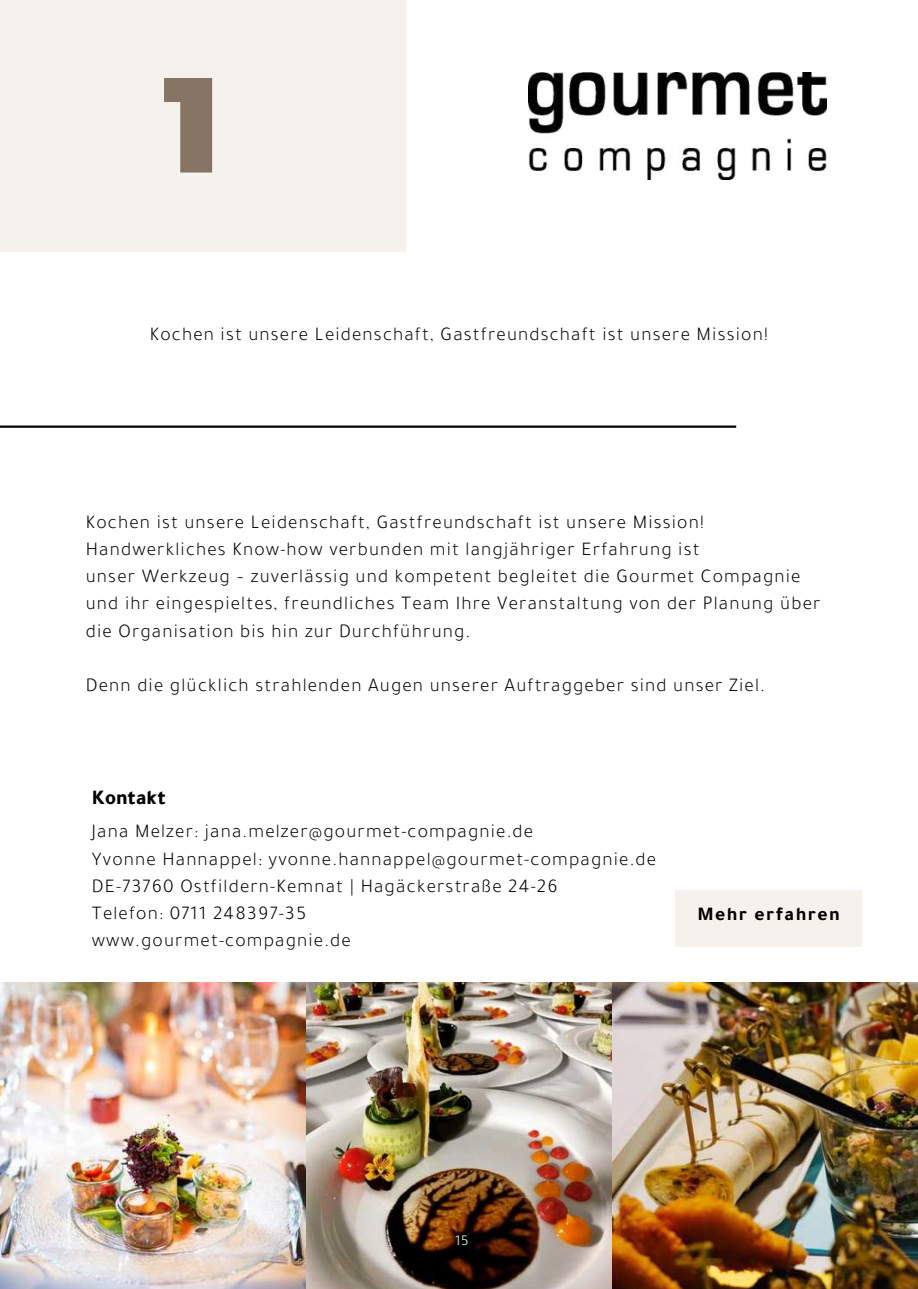
<style>
.page{position:relative;width:918px;height:1289px;background:#fff}
.page>*{position:absolute;margin:0;border:0;box-sizing:border-box;transform-origin:0 0}
.t1{font:900 135px "Montserrat";color:#867465}
.t2{font:800 21px "Tajawal";color:#000}
.t3{font:300 19.5px/27px "Tajawal";letter-spacing:.06em;color:#000}
.t4{font:700 19.5px "Tajawal";letter-spacing:.07em;color:#000}
.t5{font:300 15px "Tajawal";color:#fff}
</style>
<div class="page">
<img style="left:0;top:982px;width:918px;height:306px">
<div style="left:0;top:0;width:406px;height:251px;background:#f5f2ed"></div>
<img style="left:528px;top:72px;width:298px;height:107px">
<hr style="left:0;top:425px;width:736px;height:2px;background:#000">
<div style="left:675px;top:890px;width:187px;height:56px;background:#f5f2ed"></div>
<h1 class="t1" style="left:163px;top:23px;width:58px">1</h1>
<p class="t3" style="left:150px;top:320px;width:620px">Kochen ist unsere Leidenschaft, Gastfreundschaft ist unsere Mission!</p>
<p class="t3" style="left:86px;top:509px;width:736px">Kochen ist unsere Leidenschaft, Gastfreundschaft ist unsere Mission!<br>Handwerkliches Know-how verbunden mit langjähriger Erfahrung ist<br>unser Werkzeug – zuverlässig und kompetent begleitet die Gourmet Compagnie und ihr eingespieltes, freundliches Team Ihre Veranstaltung von der Planung über die Organisation bis hin zur Durchführung.</p>
<p class="t3" style="left:86px;top:671px;width:680px">Denn die glücklich strahlenden Augen unserer Auftraggeber sind unser Ziel.</p>
<p class="t2" style="left:92px;top:780px;width:76px">Kontakt</p>
<p class="t3" style="left:92px;top:818px;width:566px">Jana Melzer: jana.melzer@gourmet-compagnie.de<br>Yvonne Hannappel: yvonne.hannappel@gourmet-compagnie.de DE-73760 Ostfildern-Kemnat | Hagäckerstraße 24-26<br>Telefon: 0711 248397-35<br>www.gourmet-compagnie.de</p>
<p class="t4" style="left:697px;top:898px;width:144px">Mehr erfahren</p>
<p class="t5" style="left:455px;top:1230px;width:15px">15</p>
</div>
